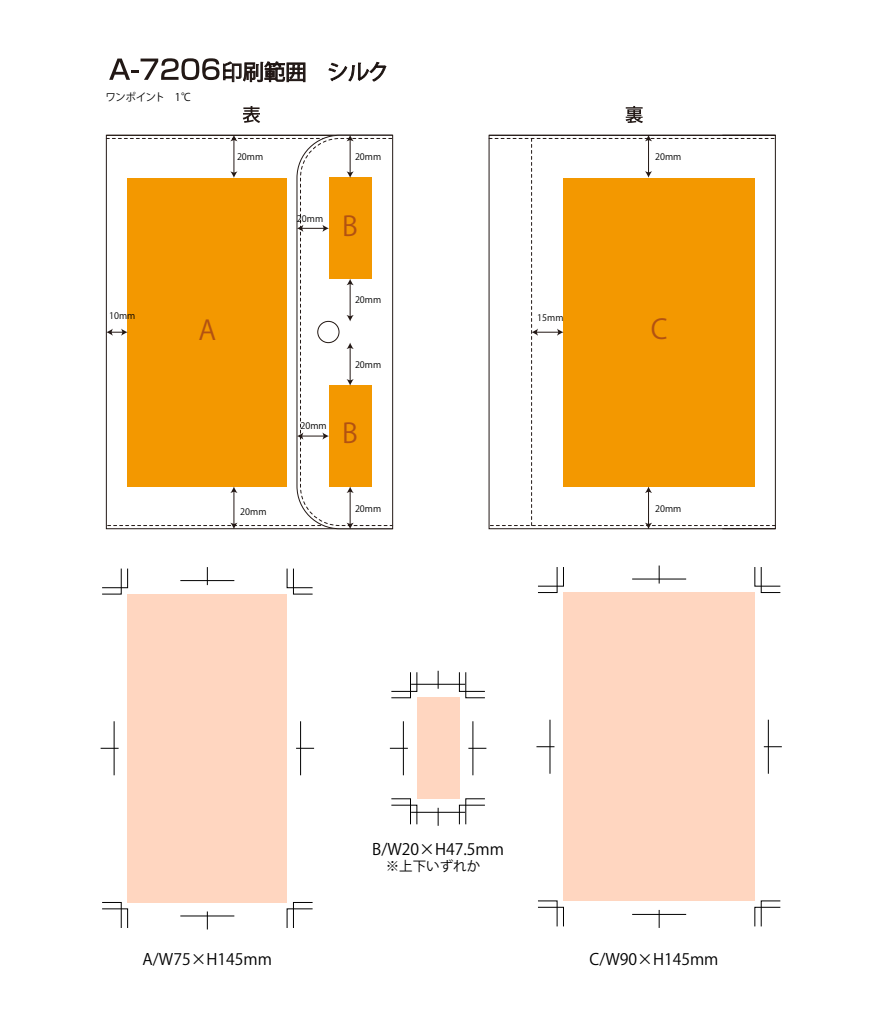
<style>
.page{position:relative;width:893px;height:1018px;background:#fff}
.page>*{position:absolute;margin:0;border:0;box-sizing:border-box;transform-origin:0 0}
.t1{font:27px "Koz Go Pr 6 N";color:#b25212}
.t2{font:21.23px "Koz Go Pr 6 N";color:#000}
.t3{font:15.75px "Koz Go Pr 6 N";color:#000}
.t4{font:13.5px "Koz Go Pr 6 N";color:#000}
.t5{font:10.65px "Koz Go Pr 6 N";letter-spacing:-.09em;color:#000}
.t6{font:9px "Koz Go Pr 6 N";color:#000}
</style>
<div class="page">
<svg style="left:328px;top:61px;width:59px;height:21px"></svg>
<svg style="left:109px;top:58px;width:197px;height:24px"></svg>
<svg style="left:243px;top:106px;width:17px;height:17px"></svg>
<svg style="left:626px;top:106px;width:17px;height:17px"></svg>
<svg style="left:489px;top:135px;width:286px;height:394px"></svg>
<svg style="left:106px;top:135px;width:287px;height:394px"></svg>
<div style="left:128px;top:594px;width:159px;height:308px;background:#ffd6c0"></div>
<svg style="left:102px;top:902px;width:26px;height:26px"></svg>
<svg style="left:102px;top:568px;width:26px;height:26px"></svg>
<svg style="left:287px;top:568px;width:26px;height:26px"></svg>
<svg style="left:287px;top:902px;width:26px;height:26px"></svg>
<svg style="left:101px;top:748px;width:18px;height:1px"></svg>
<hr style="left:114px;top:721px;width:1px;height:54px;background:#000">
<svg style="left:296px;top:748px;width:18px;height:1px"></svg>
<hr style="left:300px;top:721px;width:1px;height:54px;background:#000">
<hr style="left:180px;top:580px;width:54px;height:1px;background:#000">
<svg style="left:207px;top:567px;width:1px;height:18px"></svg>
<hr style="left:180px;top:916px;width:54px;height:1px;background:#000">
<svg style="left:207px;top:911px;width:1px;height:18px"></svg>
<svg style="left:391px;top:798px;width:26px;height:26px"></svg>
<svg style="left:391px;top:672px;width:26px;height:26px"></svg>
<svg style="left:459px;top:672px;width:26px;height:26px"></svg>
<svg style="left:459px;top:798px;width:26px;height:26px"></svg>
<svg style="left:390px;top:748px;width:18px;height:1px"></svg>
<hr style="left:403px;top:721px;width:1px;height:54px;background:#000">
<svg style="left:468px;top:748px;width:18px;height:1px"></svg>
<hr style="left:473px;top:721px;width:1px;height:54px;background:#000">
<hr style="left:411px;top:684px;width:54px;height:1px;background:#000">
<svg style="left:438px;top:671px;width:1px;height:18px"></svg>
<hr style="left:411px;top:812px;width:54px;height:1px;background:#000">
<svg style="left:438px;top:808px;width:1px;height:18px"></svg>
<svg style="left:538px;top:900px;width:26px;height:26px"></svg>
<svg style="left:538px;top:567px;width:26px;height:26px"></svg>
<svg style="left:755px;top:567px;width:26px;height:26px"></svg>
<svg style="left:755px;top:900px;width:26px;height:26px"></svg>
<svg style="left:536px;top:746px;width:18px;height:1px"></svg>
<hr style="left:550px;top:719px;width:1px;height:54px;background:#000">
<svg style="left:764px;top:746px;width:18px;height:1px"></svg>
<hr style="left:768px;top:719px;width:1px;height:54px;background:#000">
<hr style="left:632px;top:579px;width:54px;height:1px;background:#000">
<svg style="left:659px;top:565px;width:1px;height:18px"></svg>
<hr style="left:632px;top:914px;width:54px;height:1px;background:#000">
<svg style="left:659px;top:910px;width:1px;height:18px"></svg>
<div style="left:563px;top:592px;width:192px;height:309px;background:#ffd6c0"></div>
<div style="left:417px;top:698px;width:42px;height:101px;background:#ffd6c0"></div>
<p class="t5" style="left:106px;top:91px;width:87px">ワンポイント　1℃</p>
<h2 class="t2" style="left:222px;top:60px;width:169px">印刷範囲　シルク</h2>
<p class="t6" style="left:237px;top:152px;width:28px">20mm</p>
<p class="t6" style="left:355px;top:152px;width:28px">20mm</p>
<p class="t6" style="left:297px;top:213px;width:28px">20mm</p>
<h1 class="t1" style="left:342px;top:210px;width:17px">B</h1>
<p class="t6" style="left:109px;top:311px;width:28px">10mm</p>
<h1 class="t1" style="left:198px;top:314px;width:19px">A</h1>
<p class="t6" style="left:355px;top:294px;width:28px">20mm</p>
<p class="t6" style="left:355px;top:360px;width:28px">20mm</p>
<p class="t6" style="left:300px;top:420px;width:28px">20mm</p>
<h1 class="t1" style="left:342px;top:418px;width:17px">B</h1>
<p class="t6" style="left:240px;top:506px;width:28px">20mm</p>
<p class="t6" style="left:355px;top:504px;width:28px">20mm</p>
<p class="t6" style="left:537px;top:313px;width:28px">15mm</p>
<p class="t6" style="left:655px;top:152px;width:28px">20mm</p>
<h1 class="t1" style="left:651px;top:314px;width:18px">C</h1>
<p class="t6" style="left:655px;top:504px;width:28px">20mm</p>
<h3 class="t3" style="left:372px;top:840px;width:133px">B/W20×H47.5mm</h3>
<h3 class="t4" style="left:372px;top:858px;width:109px">　※上下いずれか</h3>
<h3 class="t3" style="left:143px;top:950px;width:131px">A/W75×H145mm</h3>
<h3 class="t3" style="left:590px;top:950px;width:130px">C/W90×H145mm</h3>
</div>
